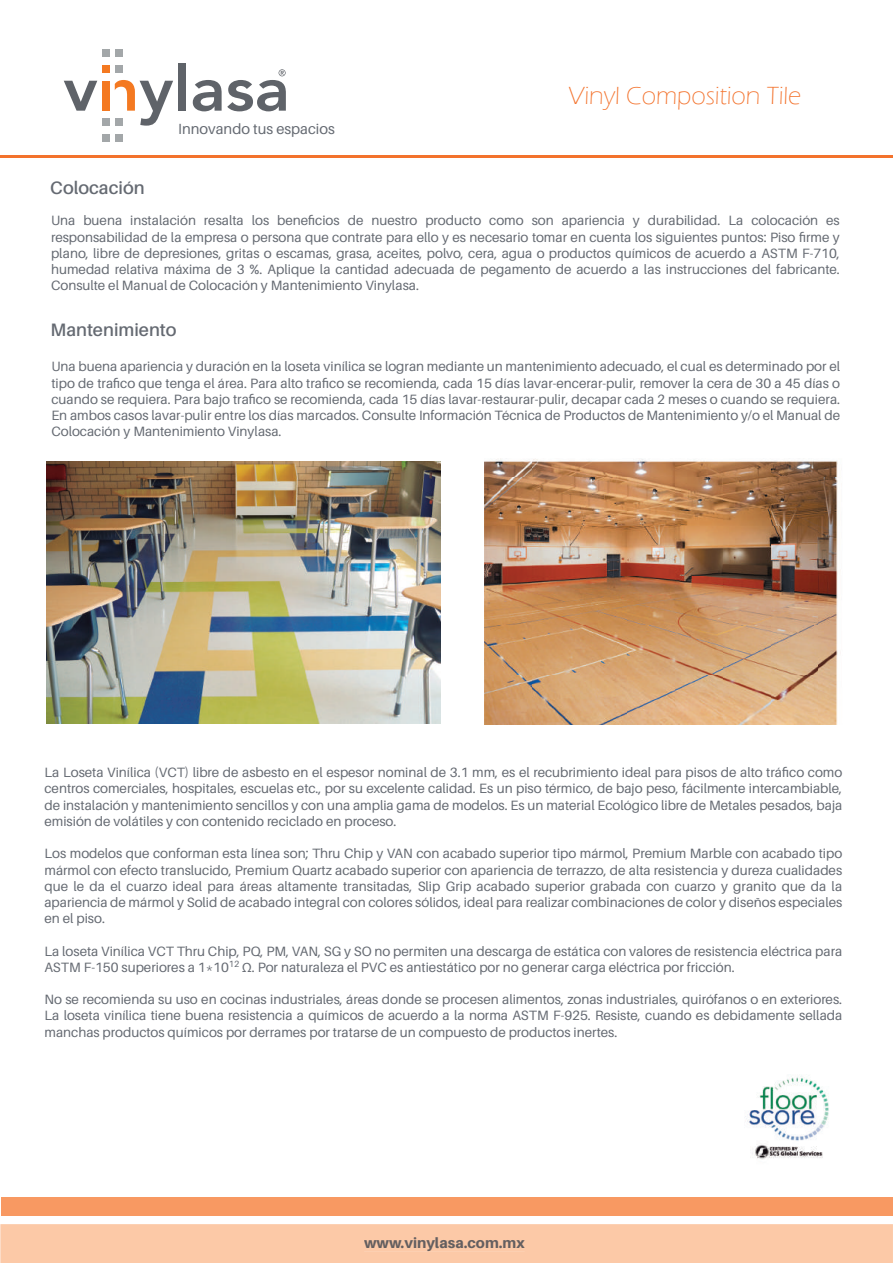
<style>
.page{position:relative;width:893px;height:1263px;background:#fff}
.page>*{position:absolute;margin:0;border:0;box-sizing:border-box;transform-origin:0 0}
.t1{font:300 25.5px "Eras ITC";color:#f3722c}
.t2{font:600 18px "Aileron";color:#656a72}
.t3{font:14.7px "Aileron";color:#656a72}
.t4{font:800 14.7px "Aileron";color:#645f60}
.t5{font:13.5px/16.2px "Aileron";color:#656a72;text-align:justify}
.s1{font-family:"Myriad Pro"}
</style>
<div class="page">
<div style="left:102px;top:119px;width:8px;height:7px;background:#a3a7a9"></div>
<div style="left:102px;top:134px;width:8px;height:8px;background:#a3a7a9"></div>
<div style="left:115px;top:134px;width:8px;height:8px;background:#a3a7a9"></div>
<div style="left:102px;top:49px;width:8px;height:8px;background:#a3a7a9"></div>
<div style="left:115px;top:65px;width:8px;height:8px;background:#a3a7a9"></div>
<div style="left:115px;top:49px;width:8px;height:8px;background:#a3a7a9"></div>
<svg style="left:64px;top:81px;width:33px;height:30px"></svg>
<div style="left:178px;top:63px;width:8px;height:48px;background:#5f6369"></div>
<svg style="left:115px;top:80px;width:58px;height:46px"></svg>
<div style="left:102px;top:65px;width:8px;height:8px;background:#f47921"></div>
<div style="left:102px;top:81px;width:8px;height:30px;background:#f47921"></div>
<svg style="left:193px;top:69px;width:93px;height:42px"></svg>
<div style="left:0;top:1224px;width:893px;height:39px;background:#fcc9a7"></div>
<div style="left:2px;top:1198px;width:891px;height:18px;background:#f89962"></div>
<hr style="left:0;top:155px;width:893px;height:2px;background:#f3722c">
<div style="left:364px;top:1237px;width:161px;height:14px;background:#fcc9a7"></div>
<img style="left:46px;top:462px;width:395px;height:262px">
<img style="left:485px;top:458px;width:353px;height:267px">
<img style="left:745px;top:1076px;width:84px;height:84px">
<p class="t3" style="left:178px;top:121px;width:158px">Innovando tus espacios</p>
<h1 class="t1" style="left:568px;top:82px;width:234px">Vinyl Composition Tile</h1>
<h2 class="t2" style="left:50px;top:178px;width:96px">Colocación</h2>
<p class="t5" style="left:51px;top:213px;width:790px">Una buena instalación resalta los beneficios de nuestro producto como son apariencia y durabilidad. La colocación es responsabilidad de la empresa o persona que contrate para ello y es necesario tomar en cuenta los siguientes puntos: Piso firme y plano, libre de depresiones, gritas o escamas, grasa, aceites, polvo, cera, agua o productos químicos de acuerdo a ASTM F-710, humedad relativa máxima de 3 %. Aplique la cantidad adecuada de pegamento de acuerdo a las instrucciones del fabricante.<br>Consulte el Manual de Colocación y Mantenimiento Vinylasa.</p>
<h2 class="t2" style="left:51px;top:320px;width:127px">Mantenimiento</h2>
<p class="t5" style="left:51px;top:359px;width:790px">Una buena apariencia y duración en la loseta vinílica se logran mediante un mantenimiento adecuado, el cual es determinado por el tipo de trafico que tenga el área. Para alto trafico se recomienda, cada 15 días lavar-encerar-pulir, remover la cera de 30 a 45 días o cuando se requiera. Para bajo trafico se recomienda, cada 15 días lavar-restaurar-pulir, decapar cada 2 meses o cuando se requiera.<br>En ambos casos lavar-pulir entre los días marcados. Consulte Información Técnica de Productos de Mantenimiento y/o el Manual de Colocación y Mantenimiento Vinylasa.</p>
<p class="t5" style="left:44px;top:765px;width:799px">La Loseta Vinílica (VCT) libre de asbesto en el espesor nominal de 3.1 mm, es el recubrimiento ideal para pisos de alto tráfico como centros comerciales, hospitales, escuelas etc., por su excelente calidad. Es un piso térmico, de bajo peso, fácilmente intercambiable, de instalación y mantenimiento sencillos y con una amplia gama de modelos. Es un material Ecológico libre de Metales pesados, baja emisión de volátiles y con contenido reciclado en proceso.</p>
<p class="t5" style="left:44px;top:846px;width:799px">Los modelos que conforman esta línea son; Thru Chip y VAN con acabado superior tipo mármol, Premium Marble con acabado tipo mármol con efecto translucido, Premium Quartz acabado superior con apariencia de terrazzo, de alta resistencia y dureza cualidades que le da el cuarzo ideal para áreas altamente transitadas, Slip Grip acabado superior grabada con cuarzo y granito que da la apariencia de mármol y Solid de acabado integral con colores sólidos, ideal para realizar combinaciones de color y diseños especiales en el piso.</p>
<p class="t5" style="left:44px;top:943px;width:799px">La loseta Vinílica VCT Thru Chip, PQ, PM, VAN, SG y SO no permiten una descarga de estática con valores de resistencia eléctrica para<br>ASTM F-150 superiores a 1*10<sup>12</sup> <span class="s1">Ω</span>. Por naturaleza el PVC es antiestático por no generar carga eléctrica por fricción.</p>
<p class="t5" style="left:44px;top:991px;width:799px">No se recomienda su uso en cocinas industriales, áreas donde se procesen alimentos, zonas industriales, quirófanos o en exteriores.<br>La loseta vinílica tiene buena resistencia a químicos de acuerdo a la norma ASTM F-925. Resiste, cuando es debidamente sellada manchas productos químicos por derrames por tratarse de un compuesto de productos inertes.</p>
<p class="t4" style="left:364px;top:1234px;width:162px">www.vinylasa.com.mx</p>
</div>
